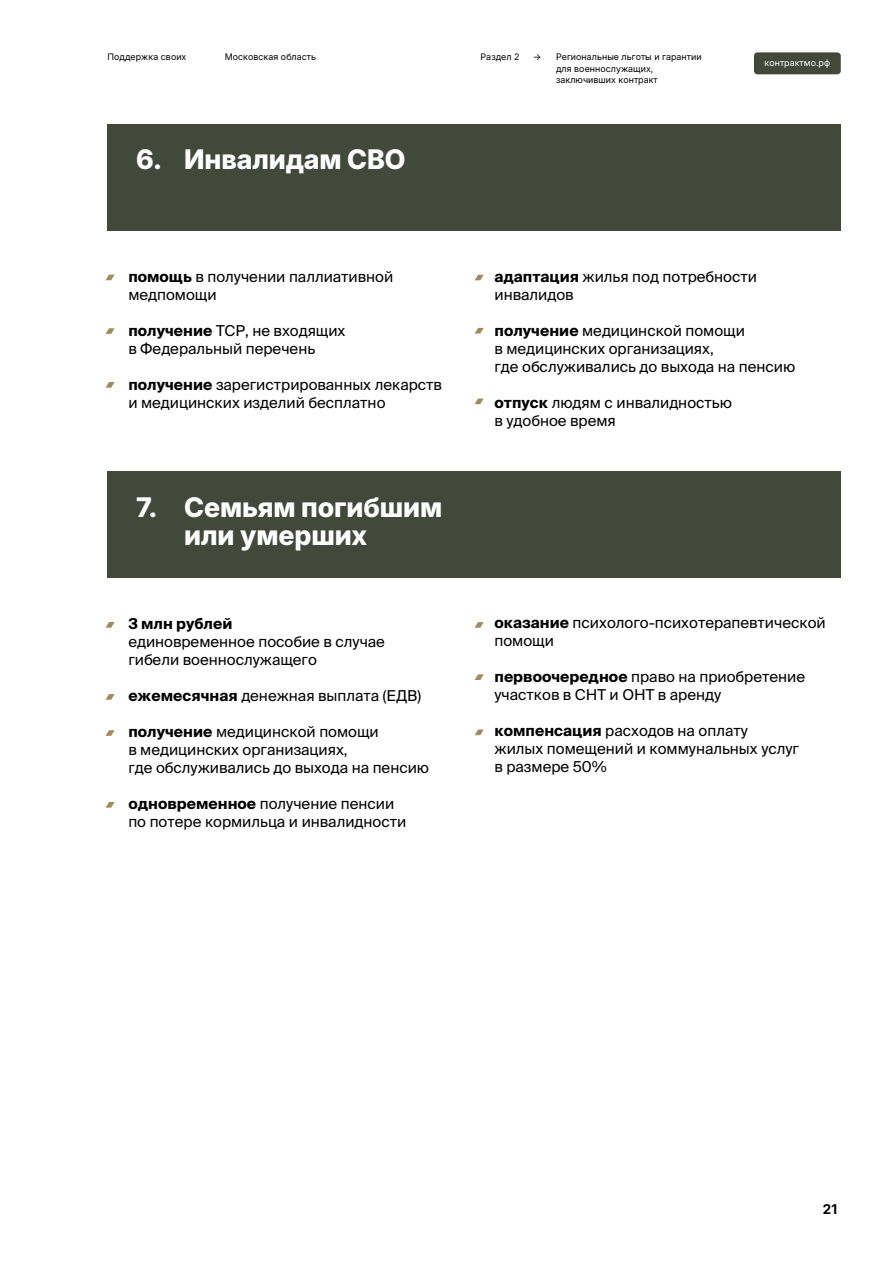
<style>
.page{position:relative;width:893px;height:1263px;background:#fff}
.page>*{position:absolute;margin:0;border:0;box-sizing:border-box;transform-origin:0 0}
.t1{font:800 27px/28.5px "Inter 18 pt";letter-spacing:-.005em;color:#fff}
.t2{font:15px/18px "Suisse Intl";color:#000}
.t3{font:700 15px "Suisse Intl";color:#000}
.t4{font:700 13.5px "Inter 18 pt";color:#000}
.t5{font:9px/11.6px "Inter 18 pt";letter-spacing:.005em;color:#000}
.t6{font:9px "Inter 18 pt";letter-spacing:.005em;color:#fff}
.s1{font-weight:700}
</style>
<div class="page">
<div style="left:754px;top:52px;width:87px;height:22px;background:#42483a;border-radius:4px"></div>
<div style="left:107px;top:124px;width:734px;height:107px;background:#42483a"></div>
<svg style="left:106px;top:275px;width:9px;height:5px"></svg>
<svg style="left:106px;top:328px;width:9px;height:6px"></svg>
<svg style="left:106px;top:382px;width:9px;height:6px"></svg>
<svg style="left:475px;top:275px;width:9px;height:5px"></svg>
<svg style="left:475px;top:328px;width:9px;height:5px"></svg>
<svg style="left:475px;top:398px;width:9px;height:6px"></svg>
<div style="left:107px;top:471px;width:734px;height:107px;background:#42483a"></div>
<svg style="left:106px;top:622px;width:9px;height:6px"></svg>
<svg style="left:106px;top:730px;width:9px;height:6px"></svg>
<svg style="left:106px;top:694px;width:9px;height:6px"></svg>
<svg style="left:106px;top:802px;width:9px;height:6px"></svg>
<svg style="left:475px;top:622px;width:9px;height:6px"></svg>
<svg style="left:475px;top:674px;width:9px;height:6px"></svg>
<svg style="left:475px;top:730px;width:9px;height:5px"></svg>
<p class="t5" style="left:108px;top:51px;width:80px">Поддержка своих</p>
<p class="t5" style="left:225px;top:51px;width:93px">Московская область</p>
<p class="t5" style="left:481px;top:51px;width:40px">Раздел 2</p>
<p class="t5" style="left:556px;top:51px;width:147px;text-indent:-23px">→ Региональные льготы и гарантии для военнослужащих, заключивших контракт</p>
<h1 class="t1" style="left:136px;top:144px;width:271px">6. Инвалидам СВО</h1>
<p class="t6" style="left:765px;top:56px;width:67px">контрактмо.рф</p>
<p class="t2" style="left:128px;top:268px;width:266px"><span class="s1">помощь</span> в получении паллиативной медпомощи</p>
<p class="t2" style="left:128px;top:322px;width:219px"><span class="s1">получение</span> ТСР, не входящих в Федеральный перечень</p>
<p class="t2" style="left:128px;top:376px;width:315px"><span class="s1">получение</span> зарегистрированных лекарств и медицинских изделий бесплатно</p>
<h1 class="t1" style="left:184px;top:492px;width:259px;text-indent:-48px">7. Семьям погибшим или умерших</h1>
<p class="t3" style="left:128px;top:615px;width:105px">3 млн рублей</p>
<p class="t2" style="left:128px;top:633px;width:258px">единовременное пособие в случае гибели военнослужащего</p>
<p class="t2" style="left:128px;top:687px;width:294px"><span class="s1">ежемесячная</span> денежная выплата (ЕДВ)</p>
<p class="t2" style="left:128px;top:723px;width:302px"><span class="s1">получение</span> медицинской помощи<br>в медицинских организациях,<br>где обслуживались до выхода на пенсию</p>
<p class="t2" style="left:128px;top:795px;width:279px"><span class="s1">одновременное</span> получение пенсии по потере кормильца и инвалидности</p>
<p class="t2" style="left:494px;top:268px;width:264px"><span class="s1">адаптация</span> жилья под потребности инвалидов</p>
<p class="t2" style="left:494px;top:322px;width:302px"><span class="s1">получение</span> медицинской помощи<br>в медицинских организациях,<br>где обслуживались до выхода на пенсию</p>
<p class="t2" style="left:494px;top:394px;width:239px"><span class="s1">отпуск</span> людям с инвалидностью в удобное время</p>
<p class="t2" style="left:494px;top:614px;width:333px"><span class="s1">оказание</span> психолого-психотерапевтичеcкой помощи</p>
<p class="t2" style="left:494px;top:668px;width:312px"><span class="s1">первоочередное</span> право на приобретение участков в СНТ и ОНТ в аренду</p>
<p class="t2" style="left:494px;top:722px;width:306px"><span class="s1">компенсация</span> расходов на оплату жилых помещений и коммунальных услуг в размере 50%</p>
<p class="t4" style="left:823px;top:1199px;width:16px">21</p>
</div>
